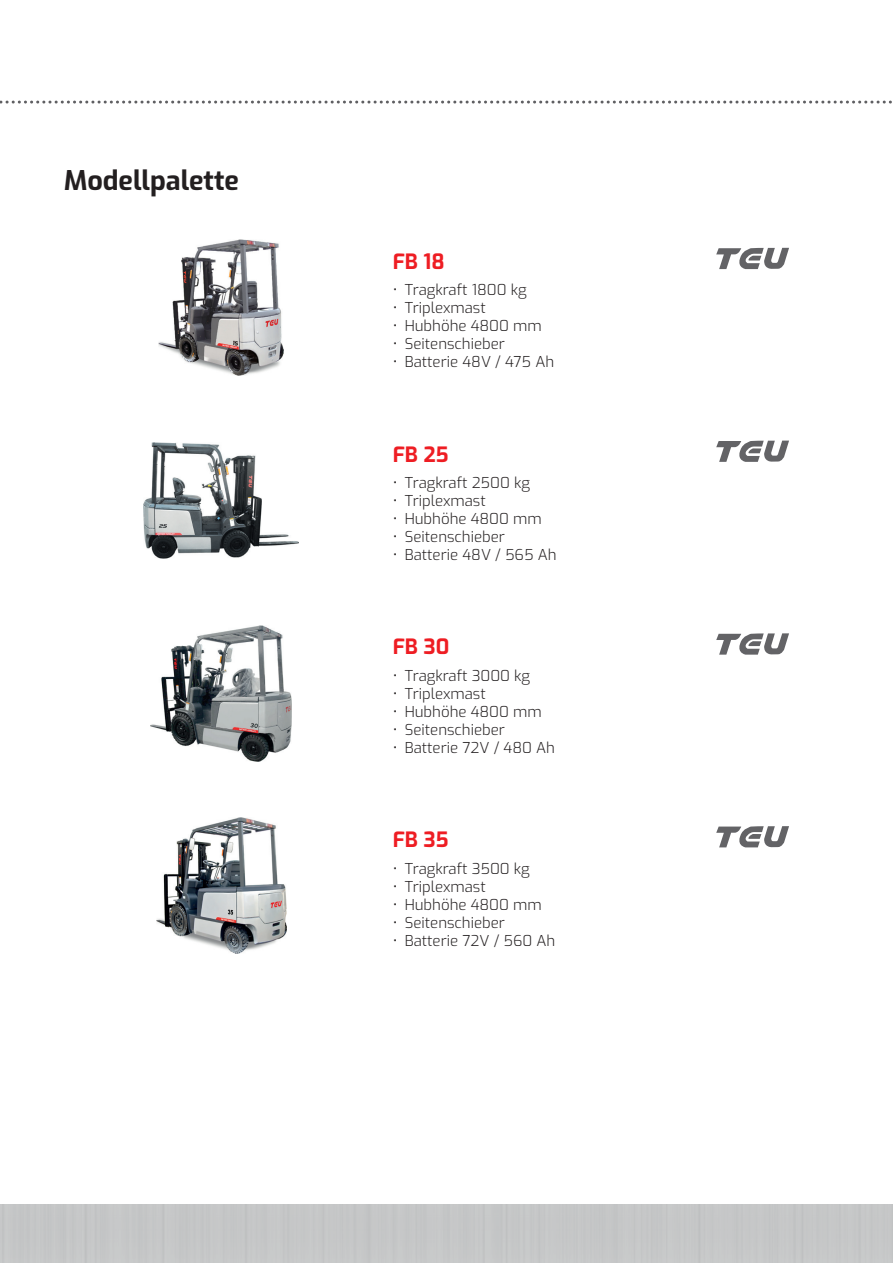
<style>
.page{position:relative;width:893px;height:1263px;background:#fff}
.page>*{position:absolute;margin:0;border:0;box-sizing:border-box;transform-origin:0 0}
.t1{font:700 27px "Exo";color:#231f20}
.t2{font:700 21px "Exo";color:#ee1d23}
.t3{font:300 15px "Exo";color:#231f20}
</style>
<div class="page">
<svg style="left:0;top:101px;width:892px;height:3px"></svg>
<svg style="left:716px;top:248px;width:73px;height:21px"></svg>
<img style="left:159px;top:240px;width:125px;height:136px">
<img style="left:144px;top:442px;width:154px;height:116px">
<svg style="left:716px;top:441px;width:73px;height:21px"></svg>
<img style="left:151px;top:625px;width:140px;height:136px">
<svg style="left:716px;top:633px;width:73px;height:22px"></svg>
<img style="left:156px;top:818px;width:130px;height:136px">
<svg style="left:716px;top:826px;width:73px;height:21px"></svg>
<h1 class="t1" style="left:64px;top:160px;width:177px">Modellpalette</h1>
<h2 class="t2" style="left:393px;top:245px;width:53px">FB 18</h2>
<p class="t3" style="left:393px;top:279px;width:135px">• Tragkraft 1800 kg</p>
<p class="t3" style="left:393px;top:297px;width:95px">• Triplexmast</p>
<p class="t3" style="left:393px;top:315px;width:151px">• Hubhöhe 4800 mm</p>
<p class="t3" style="left:393px;top:333px;width:114px">• Seitenschieber</p>
<p class="t3" style="left:393px;top:351px;width:163px">• Batterie 48V / 475 Ah</p>
<h2 class="t2" style="left:393px;top:438px;width:57px">FB 25</h2>
<p class="t3" style="left:393px;top:472px;width:139px">• Tragkraft 2500 kg</p>
<p class="t3" style="left:393px;top:490px;width:95px">• Triplexmast</p>
<p class="t3" style="left:393px;top:508px;width:151px">• Hubhöhe 4800 mm</p>
<p class="t3" style="left:393px;top:526px;width:114px">• Seitenschieber</p>
<p class="t3" style="left:393px;top:544px;width:165px">• Batterie 48V / 565 Ah</p>
<h2 class="t2" style="left:393px;top:631px;width:58px">FB 30</h2>
<p class="t3" style="left:393px;top:664px;width:139px">• Tragkraft 3000 kg</p>
<p class="t3" style="left:393px;top:682px;width:95px">• Triplexmast</p>
<p class="t3" style="left:393px;top:700px;width:151px">• Hubhöhe 4800 mm</p>
<p class="t3" style="left:393px;top:718px;width:114px">• Seitenschieber</p>
<p class="t3" style="left:393px;top:736px;width:164px">• Batterie 72V / 480 Ah</p>
<h2 class="t2" style="left:393px;top:824px;width:57px">FB 35</h2>
<p class="t3" style="left:393px;top:857px;width:139px">• Tragkraft 3500 kg</p>
<p class="t3" style="left:393px;top:875px;width:95px">• Triplexmast</p>
<p class="t3" style="left:393px;top:893px;width:151px">• Hubhöhe 4800 mm</p>
<p class="t3" style="left:393px;top:911px;width:114px">• Seitenschieber</p>
<p class="t3" style="left:393px;top:929px;width:164px">• Batterie 72V / 560 Ah</p>
</div>
